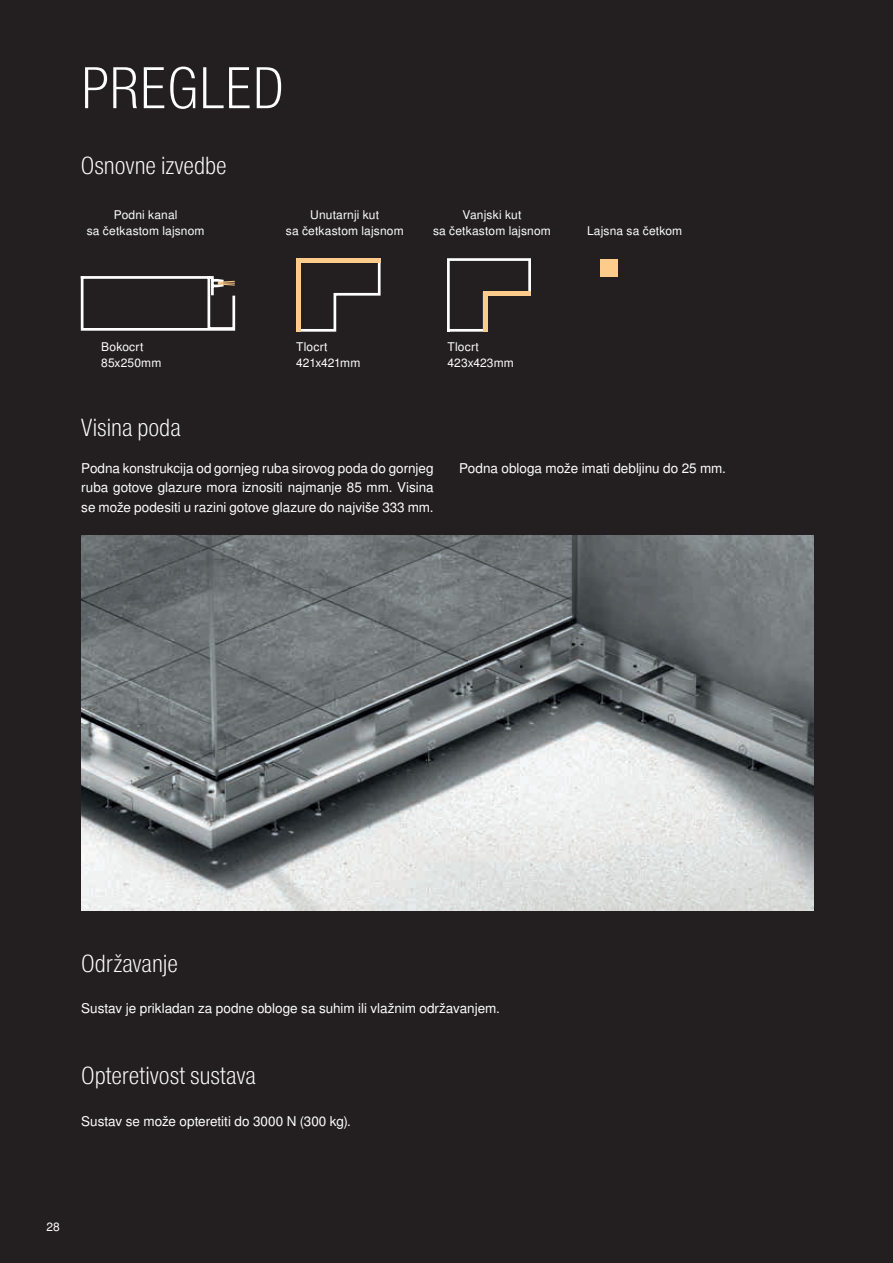
<style>
.page{position:relative;width:893px;height:1263px;background:#231f20}
.page>*{position:absolute;margin:0;border:0;box-sizing:border-box;transform-origin:0 0}
.t1{font:57px "Nimbus San LOT Lig Con";color:#fff}
.t2{font:24px "Nimbus San LOT Lig Con";color:#fff}
.t3{font:13.5px/19.5px "Nimbus San LOT";letter-spacing:-.005em;color:#fff;text-align:justify}
.t4{font:12px/16.5px "Nimbus San LOT";letter-spacing:.015em;color:#fff;text-align:center}
</style>
<div class="page">
<img style="left:81px;top:536px;width:732px;height:374px">
<svg style="left:444px;top:257px;width:88px;height:77px;background:#3a3535"></svg>
<hr style="left:483px;top:292px;width:4px;height:40px;background:#fdcb8a">
<hr style="left:483px;top:292px;width:48px;height:4px;background:#fdcb8a">
<svg style="left:294px;top:257px;width:88px;height:77px;background:#332f2f"></svg>
<hr style="left:296px;top:258px;width:4px;height:74px;background:#fdcb8a">
<div style="left:297px;top:258px;width:84px;height:5px;background:#fdcb8a"></div>
<svg style="left:79px;top:275px;width:157px;height:57px;background:#423f3f"></svg>
<div style="left:600px;top:259px;width:17px;height:17px;background:#fdcb8a"></div>
<h1 class="t1" style="left:81px;top:54px;width:205px">PREGLED</h1>
<h2 class="t2" style="left:81px;top:151px;width:148px">Osnovne izvedbe</h2>
<p class="t4" style="left:87px;top:206px;width:119px">Podni kanal<br>sa četkastom lajsnom</p>
<p class="t4" style="left:286px;top:206px;width:119px">Unutarnji kut<br>sa četkastom lajsnom</p>
<p class="t4" style="left:433px;top:206px;width:119px">Vanjski kut<br>sa četkastom lajsnom</p>
<p class="t4" style="left:587px;top:223px;width:97px">Lajsna sa četkom</p>
<p class="t4" style="left:101px;top:339px;width:62px;text-align:left">Bokocrt<br>85x250mm</p>
<p class="t4" style="left:448px;top:339px;width:68px;text-align:left">Tlocrt<br>423x423mm</p>
<p class="t4" style="left:296px;top:339px;width:66px;text-align:left">Tlocrt<br>421x421mm</p>
<h2 class="t2" style="left:81px;top:414px;width:102px">Visina poda</h2>
<p class="t3" style="left:81px;top:458px;width:354px">Podna konstrukcija od gornjeg ruba sirovog poda do gornjeg ruba gotove glazure mora iznositi najmanje 85 mm. Visina se može podesiti u razini gotove glazure do najviše 333 mm.</p>
<p class="t3" style="left:459px;top:458px;width:268px">Podna obloga može imati debljinu do 25 mm.</p>
<h2 class="t2" style="left:81px;top:949px;width:98px">Održavanje</h2>
<p class="t3" style="left:81px;top:999px;width:420px">Sustav je prikladan za podne obloge sa suhim ili vlažnim održavanjem.</p>
<h2 class="t2" style="left:81px;top:1061px;width:176px">Opteretivost sustava</h2>
<p class="t3" style="left:81px;top:1112px;width:271px">Sustav se može opteretiti do 3000 N (300 kg).</p>
<p class="t4" style="left:47px;top:1219px;width:15px">28</p>
</div>
